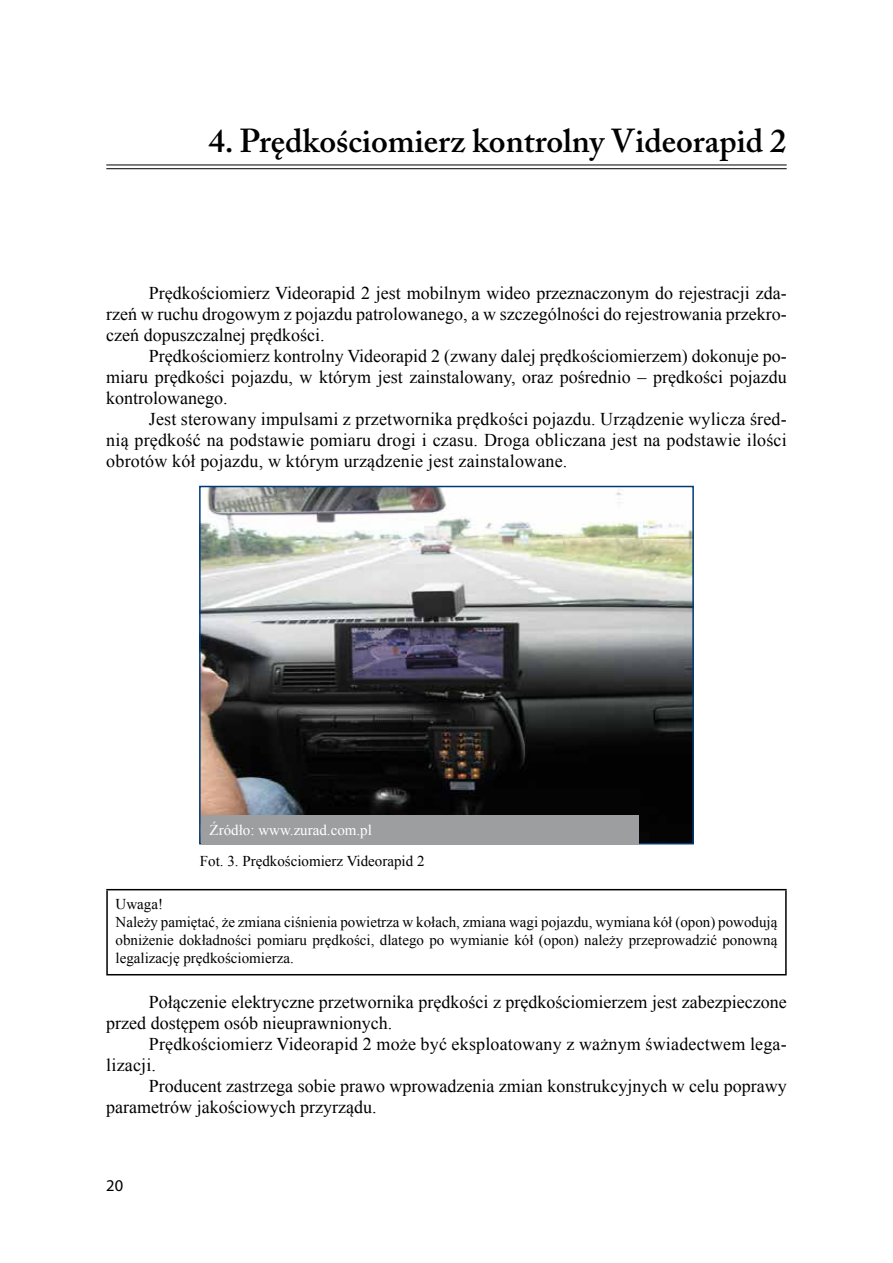
<style>
.page{position:relative;width:893px;height:1263px;background:#fff}
.page>*{position:absolute;margin:0;border:0;box-sizing:border-box;transform-origin:0 0}
.t1{font:600 33px "Adobe Caslon Pro";color:#000}
.t2{font:18px/21px "Times New Roman";color:#000;text-align:justify}
.t3{font:16.5px "Myriad Pro";color:#000}
.t4{font:15px/18px "Times New Roman";color:#000}
.t5{font:15px "Times New Roman";color:#fff}
</style>
<div class="page">
<hr style="left:106px;top:165px;width:681px;height:1px;background:#000">
<hr style="left:106px;top:168px;width:681px;height:1px;background:#000">
<hr style="left:106px;top:889px;width:681px;height:1px;background:#000">
<hr style="left:106px;top:890px;width:2px;height:84px;background:#000">
<hr style="left:785px;top:890px;width:2px;height:84px;background:#000">
<hr style="left:106px;top:974px;width:681px;height:1px;background:#000">
<img style="left:202px;top:489px;width:489px;height:352px">
<div style="left:199px;top:486px;width:495px;height:358px;border:2px solid #003a79"></div>
<div style="left:201px;top:815px;width:438px;height:29px;background:#9c9e9f"></div>
<h1 class="t1" style="left:208px;top:121px;width:580px">4. Prędkościomierz kontrolny Videorapid 2</h1>
<p class="t2" style="left:106px;top:282px;width:682px;text-indent:43px">Prędkościomierz Videorapid 2 jest mobilnym wideo przeznaczonym do rejestracji zda&shy;rzeń w ruchu drogowym z pojazdu patrolowanego, a w szczególności do rejestrowania przekro&shy;czeń dopuszczalnej prędkości.</p>
<p class="t2" style="left:106px;top:345px;width:682px;text-indent:43px">Prędkościomierz kontrolny Videorapid 2 (zwany dalej prędkościomierzem) dokonuje po&shy;miaru prędkości pojazdu, w którym jest zainstalowany, oraz pośrednio – prędkości pojazdu kontrolowanego.</p>
<p class="t2" style="left:106px;top:408px;width:682px;text-indent:43px">Jest sterowany impulsami z przetwornika prędkości pojazdu. Urządzenie wylicza śred&shy;nią prędkość na podstawie pomiaru drogi i czasu. Droga obliczana jest na podstawie ilości obrotów kół pojazdu, w którym urządzenie jest zainstalowane.</p>
<p class="t5" style="left:210px;top:819px;width:164px">Źródło: www.zurad.com.pl</p>
<p class="t4" style="left:200px;top:852px;width:226px">Fot. 3. Prędkościomierz Videorapid 2</p>
<p class="t4" style="left:116px;top:894px;width:663px">Uwaga!<br>Należy pamiętać, że zmiana ciśnienia powietrza w kołach, zmiana wagi pojazdu, wymiana kół (opon) powodują obniżenie dokładności pomiaru prędkości, dlatego po wymianie kół (opon) należy przeprowadzić ponowną legalizację prędkościomierza.</p>
<p class="t2" style="left:106px;top:991px;width:682px;text-indent:43px">Połączenie elektryczne przetwornika prędkości z prędkościomierzem jest zabezpieczone przed dostępem osób nieuprawnionych.</p>
<p class="t2" style="left:106px;top:1033px;width:682px;text-indent:43px">Prędkościomierz Videorapid 2 może być eksploatowany z ważnym świadectwem lega&shy;lizacji.</p>
<p class="t2" style="left:106px;top:1075px;width:682px;text-indent:43px">Producent zastrzega sobie prawo wprowadzenia zmian konstrukcyjnych w celu poprawy parametrów jakościowych przyrządu.</p>
<p class="t3" style="left:106px;top:1176px;width:18px">20</p>
</div>
